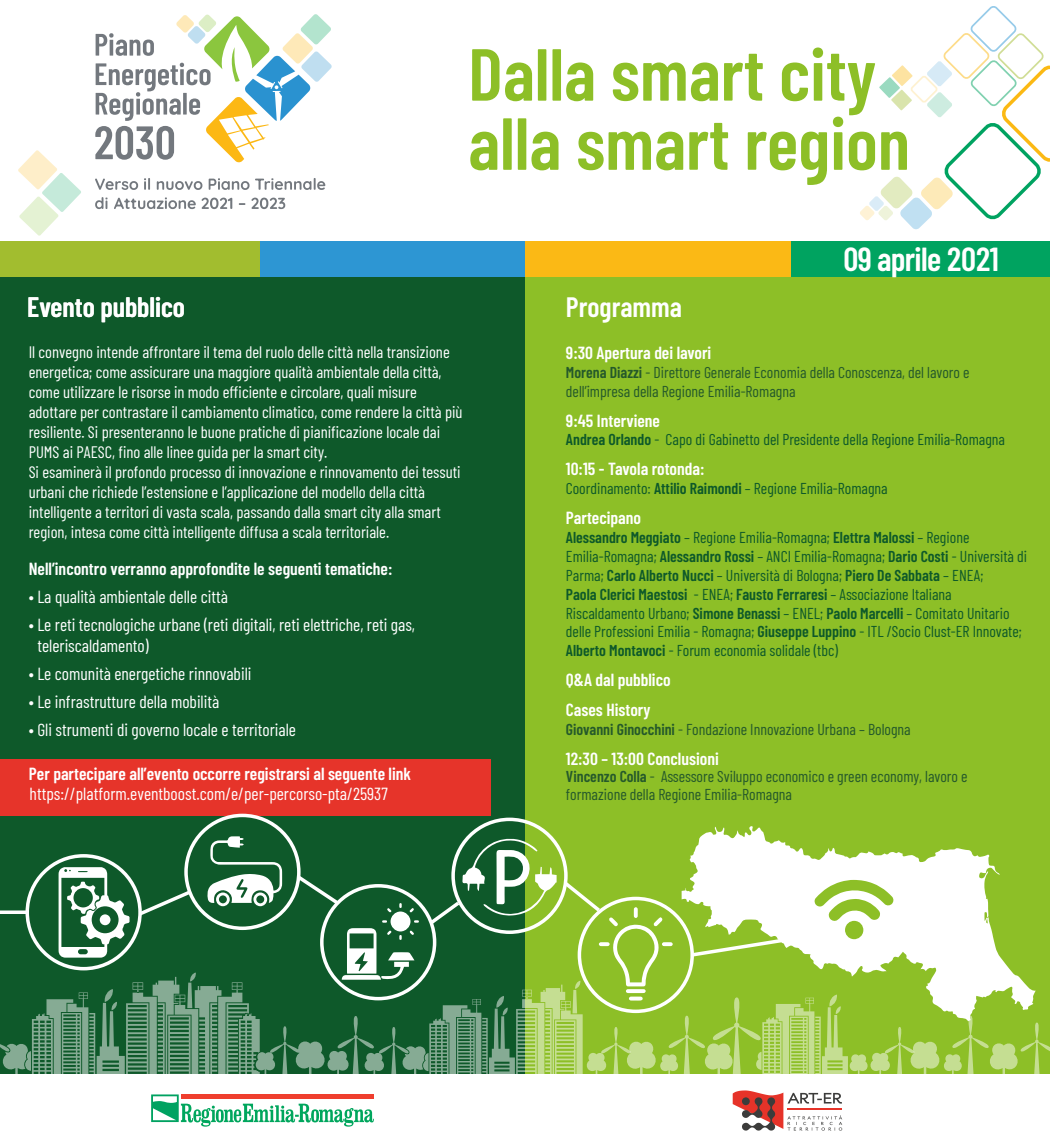
<style>
.page{position:relative;width:1050px;height:1147px;background:#fff}
.page>*{position:absolute;margin:0;border:0;box-sizing:border-box;transform-origin:0 0}
.t1{font:600 73.5px/69.1px "Barlow Condensed";color:#8dbf27}
.t2{font:600 33.25px "Barlow Condensed";letter-spacing:-.02em;color:#fff}
.t3{font:600 28px "Barlow Condensed";color:#fff}
.t4{font:17.5px/21px "Barlow Condensed";color:#fff}
.t5{font:600 17.5px/29.8px "Barlow Condensed";color:#fff}
.t6{font:16.62px/19.9px "Barlow Condensed";color:#fff}
.t7{font:15.75px/18.9px "Barlow Condensed";color:#0e592a}
.t8{font:15.75px/18.9px "Barlow Condensed";color:#25592b}
.s1{font-weight:600}
</style>
<div class="page">
<div style="left:525px;top:253px;width:525px;height:854px;background:#8dbf27"></div>
<div style="left:0;top:253px;width:525px;height:854px;background:#0e592a"></div>
<div style="left:790px;top:241px;width:260px;height:36px;background:#00a360"></div>
<div style="left:525px;top:241px;width:265px;height:36px;background:#fbb915"></div>
<div style="left:260px;top:241px;width:265px;height:36px;background:#2d96d3"></div>
<div style="left:0;top:241px;width:260px;height:36px;background:#a2bd2f"></div>
<svg style="left:860px;top:6px;width:190px;height:223px"></svg>
<div style="left:0;top:759px;width:491px;height:57px;background:#e6342a"></div>
<div style="left:0;top:1073px;width:1050px;height:73px;background:#fff"></div>
<svg style="left:18px;top:150px;width:63px;height:85px"></svg>
<svg style="left:95px;top:14px;width:237px;height:149px"></svg>
<svg style="left:95px;top:178px;width:43px;height:12px"></svg>
<svg style="left:144px;top:178px;width:6px;height:12px"></svg>
<svg style="left:157px;top:181px;width:45px;height:9px"></svg>
<svg style="left:209px;top:178px;width:116px;height:12px"></svg>
<svg style="left:114px;top:197px;width:82px;height:12px"></svg>
<svg style="left:202px;top:197px;width:30px;height:12px"></svg>
<svg style="left:239px;top:203px;width:6px;height:2px"></svg>
<svg style="left:251px;top:197px;width:34px;height:12px"></svg>
<svg style="left:95px;top:197px;width:12px;height:12px"></svg>
<svg style="left:733px;top:1090px;width:109px;height:40px"></svg>
<svg style="left:151px;top:1094px;width:223px;height:32px"></svg>
<svg style="left:0;top:836px;width:1050px;height:238px"></svg>
<h1 class="t1" style="left:468px;top:35px;width:443px">Dalla smart city alla smart region</h1>
<h3 class="t3" style="left:27px;top:287px;width:159px">Evento pubblico</h3>
<h3 class="t3" style="left:566px;top:287px;width:118px">Programma</h3>
<h2 class="t2" style="left:843px;top:235px;width:157px">09 aprile 2021</h2>
<p class="t6" style="left:29px;top:341px;width:435px">Il convegno intende affrontare il tema del ruolo delle città nella transizione energetica; come assicurare una maggiore qualità ambientale della città, come utilizzare le risorse in modo efficiente e circolare, quali misure adottare per contrastare il cambiamento climatico, come rendere la città più resiliente. Si presenteranno le buone pratiche di pianificazione locale dai PUMS ai PAESC, fino alle linee guida per la smart city.<br>Si esaminerà il profondo processo di innovazione e rinnovamento dei tessuti urbani che richiede l’estensione e l’applicazione del modello della città intelligente a territori di vasta scala, passando dalla smart city alla smart region, intesa come città intelligente diffusa a scala territoriale.</p>
<p class="t5" style="left:29px;top:553px;width:365px">Nell’incontro verranno approfondite le seguenti tematiche:</p>
<p class="t4" style="left:29px;top:585px;width:201px">• La qualità ambientale delle città</p>
<p class="t4" style="left:37px;top:613px;width:379px;text-indent:-9px">• Le reti tecnologiche urbane (reti digitali, reti elettriche, reti gas, teleriscaldamento)</p>
<p class="t4" style="left:29px;top:662px;width:224px">• Le comunità energetiche rinnovabili</p>
<p class="t4" style="left:29px;top:690px;width:192px">• Le infrastrutture della mobilità</p>
<p class="t4" style="left:29px;top:718px;width:269px">• Gli strumenti di governo locale e territoriale</p>
<p class="t5" style="left:29px;top:757px;width:384px">Per partecipare all’evento occorre registrarsi al seguente link</p>
<p class="t4" style="left:30px;top:782px;width:360px">https://platform.eventboost.com/e/per-percorso-pta/25937</p>
<p class="t5" style="left:566px;top:336px;width:147px">9:30 Apertura dei lavori</p>
<p class="t8" style="left:566px;top:361px;width:405px"><span class="s1">Morena Diazzi</span> - Direttore Generale Economia della Conoscenza, del lavoro e dell’impresa della Regione Emilia-Romagna</p>
<p class="t5" style="left:566px;top:404px;width:96px">9:45 Interviene</p>
<p class="t7" style="left:566px;top:429px;width:441px"><span class="s1">Andrea Orlando</span> - Capo di Gabinetto del Presidente della Regione Emilia-Romagna</p>
<p class="t5" style="left:566px;top:453px;width:140px">10:15 - Tavola rotonda:</p>
<p class="t7" style="left:566px;top:478px;width:323px">Coordinamento: <span class="s1">Attilio Raimondi</span> – Regione Emilia-Romagna</p>
<p class="t5" style="left:566px;top:501px;width:77px">Partecipano</p>
<p class="t7" style="left:566px;top:526px;width:463px"><span class="s1">Alessandro Meggiato</span> – Regione Emilia-Romagna; <span class="s1">Elettra Malossi</span> – Regione Emilia-Romagna; <span class="s1">Alessandro Rossi</span> – ANCI Emilia-Romagna; <span class="s1">Dario Costi</span> - Università di Parma; <span class="s1">Carlo Alberto Nucci</span> – Università di Bologna; <span class="s1">Piero De Sabbata</span> – ENEA;<br><span class="s1">Paola Clerici Maestosi</span> - ENEA; <span class="s1">Fausto Ferraresi</span> – Associazione Italiana Riscaldamento Urbano; <span class="s1">Simone Benassi</span> – ENEL; <span class="s1">Paolo Marcelli</span> – Comitato Unitario delle Professioni Emilia - Romagna; <span class="s1">Giuseppe Luppino</span> - ITL /Socio Clust-ER Innovate; <span class="s1">Alberto Montavoci</span> - Forum economia solidale (tbc)</p>
<p class="t5" style="left:566px;top:663px;width:106px">Q&amp;A dal pubblico<br>Cases History</p>
<p class="t8" style="left:566px;top:718px;width:346px"><span class="s1">Giovanni Ginocchini</span> - Fondazione Innovazione Urbana – Bologna</p>
<p class="t5" style="left:566px;top:742px;width:154px">12:30 – 13:00 Conclusioni</p>
<p class="t8" style="left:566px;top:766px;width:403px;line-height:17.5px"><span class="s1">Vincenzo Colla</span> - Assessore Sviluppo economico e green economy, lavoro e formazione della Regione Emilia-Romagna</p>
</div>
